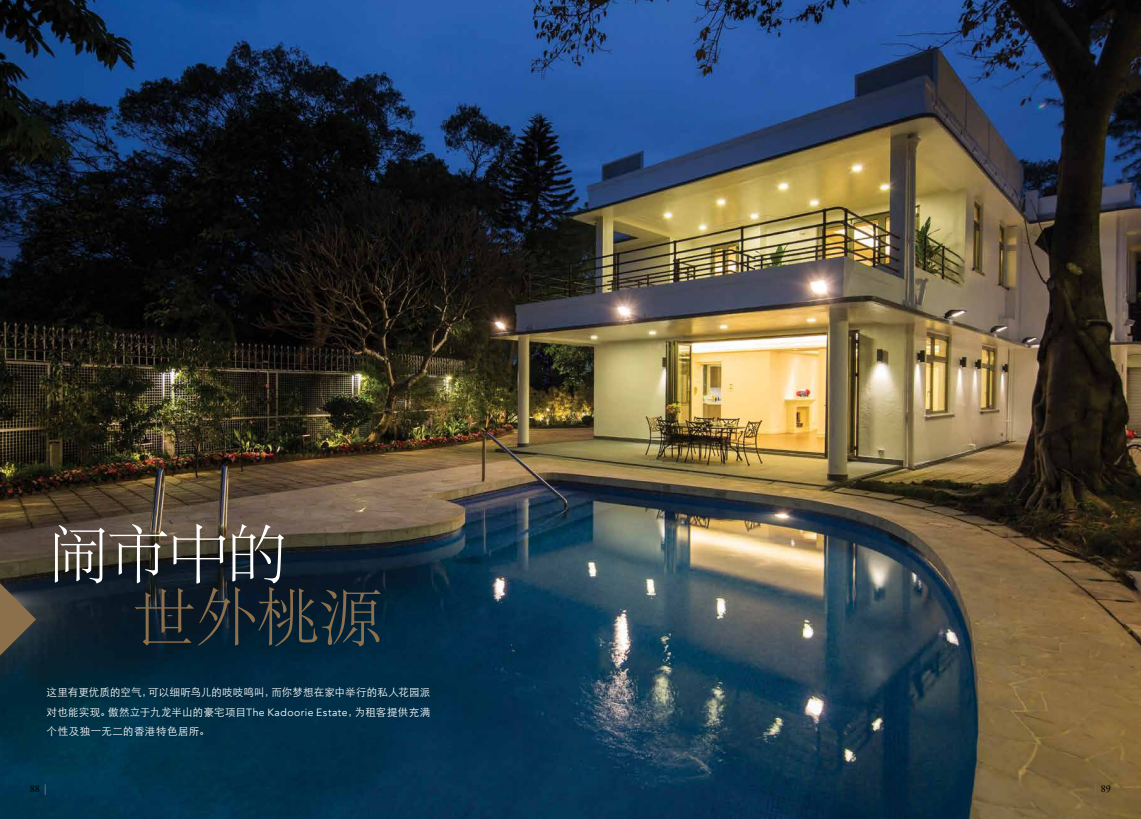
<style>
.page{position:relative;width:1141px;height:819px;background:#fff}
.page>*{position:absolute;margin:0;border:0;box-sizing:border-box;transform-origin:0 0}
.t1{font:63px "ST Song";color:#8c6f4b}
.t2{font:63px "ST Song";color:#fff}
.t3{font:10.5px/19.2px "ST Xihei";letter-spacing:.03em;color:#fff;text-align:justify}
.t4{font:500 10.5px "Garamond Premr Pro";color:#000}
.s1{font-family:"Avenir"}
</style>
<div class="page">
<img style="left:0;top:0;width:1141px;height:819px">
<svg style="left:0;top:583px;width:36px;height:72px;background:#574f41"></svg>
<h1 class="t2" style="left:47px;top:510px;width:244px">闹市中的</h1>
<h1 class="t1" style="left:133px;top:573px;width:251px">世外桃源</h1>
<p class="t3" style="left:47px;top:682px;width:385px">这里有更优质的空气，可以细听鸟儿的吱吱鸣叫，而你梦想在家中举行的私人花园派对也能实现。傲然立于九龙半山的豪宅项目<span class="s1">The Kadoorie Estate</span>，为租客提供充满个性及独一无二的香港特色居所。</p>
<p class="t4" style="left:30px;top:782px;width:12px">88</p>
<p class="t4" style="left:1101px;top:782px;width:12px">89</p>
</div>
